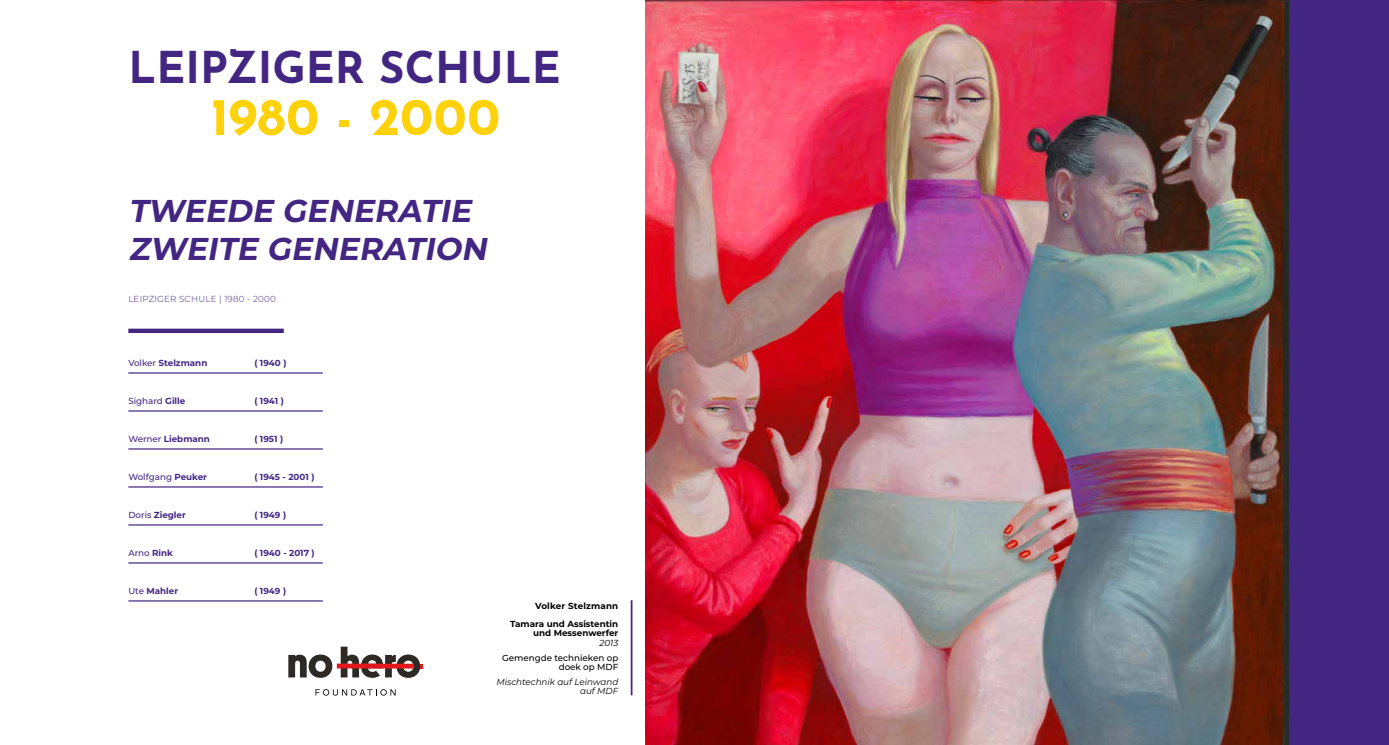
<style>
.page{position:relative;width:1389px;height:745px;background:#fff}
.page>*{position:absolute;margin:0;border:0;box-sizing:border-box;transform-origin:0 0}
.t1{font:700 52.5px "Josefin Sans";letter-spacing:.01em;color:#fed20b}
.t2{font:700 43.75px "Josefin Sans";color:#432682}
.t3{font:italic 700 31.5px/37.8px "Montserrat";color:#432682}
.t4{font:700 8.75px "Montserrat";color:#432682}
.t5{font:700 8.75px/18.1px "Montserrat";color:#000;text-align:right}
.t6{font:500 8.75px "Montserrat";color:#432682}
.t7{font:italic 8.75px/9.4px "Montserrat";color:#000;text-align:right}
.t8{font:500 8.75px/9.4px "Montserrat";color:#000;text-align:right}
.t9{font:300 8.75px "Montserrat";letter-spacing:.02em;color:#432682}
.s1{font-weight:500}
.s2{font-weight:700}
</style>
<div class="page">
<img style="left:645px;top:0;width:645px;height:744px">
<div style="left:1290px;top:0;width:99px;height:744px;background:#432682"></div>
<div style="left:128px;top:328px;width:156px;height:5px;background:#432682"></div>
<hr style="left:128px;top:372px;width:195px;height:1px;background:#432682">
<hr style="left:128px;top:410px;width:195px;height:1px;background:#432682">
<hr style="left:128px;top:448px;width:195px;height:1px;background:#432682">
<hr style="left:128px;top:486px;width:195px;height:1px;background:#432682">
<hr style="left:128px;top:524px;width:195px;height:1px;background:#432682">
<hr style="left:128px;top:562px;width:195px;height:1px;background:#432682">
<hr style="left:128px;top:600px;width:195px;height:1px;background:#432682">
<hr style="left:631px;top:599px;width:1px;height:95px;background:#432682">
<svg style="left:288px;top:646px;width:135px;height:31px"></svg>
<svg style="left:316px;top:689px;width:80px;height:5px"></svg>
<h2 class="t2" style="left:128px;top:28px;width:434px">LEIPZIGER SCHULE</h2>
<h1 class="t1" style="left:211px;top:70px;width:291px">1980 - 2000</h1>
<h3 class="t3" style="left:128px;top:190px;width:367px">TWEEDE GENERATIE<br>ZWEITE GENERATION</h3>
<p class="t9" style="left:128px;top:292px;width:149px">LEIPZIGER SCHULE | 1980 - 2000</p>
<p class="t4" style="left:128px;top:356px;width:81px"><span class="s1">Volker</span> Stelzmann</p>
<p class="t4" style="left:254px;top:356px;width:34px">( 1940 )</p>
<p class="t6" style="left:128px;top:395px;width:59px">Sighard <span class="s2">Gille</span></p>
<p class="t4" style="left:254px;top:394px;width:31px">( 1941 )</p>
<p class="t4" style="left:128px;top:432px;width:83px"><span class="s1">Werner</span> Liebmann</p>
<p class="t4" style="left:254px;top:432px;width:30px">( 1951 )</p>
<p class="t6" style="left:128px;top:470px;width:80px">Wolfgang <span class="s2">Peuker</span></p>
<p class="t4" style="left:254px;top:470px;width:62px">( 1945 - 2001 )</p>
<p class="t4" style="left:128px;top:508px;width:59px"><span class="s1">Doris</span> Ziegler</p>
<p class="t4" style="left:254px;top:508px;width:33px">( 1949 )</p>
<p class="t6" style="left:128px;top:546px;width:46px">Arno <span class="s2">Rink</span></p>
<p class="t4" style="left:254px;top:546px;width:62px">( 1940 - 2017 )</p>
<p class="t4" style="left:128px;top:584px;width:51px"><span class="s1">Ute</span> Mahler</p>
<p class="t4" style="left:254px;top:584px;width:33px">( 1949 )</p>
<p class="t5" style="left:510px;top:595px;width:110px">Volker Stelzmann<br>Tamara und Assistentin</p>
<p class="t5" style="left:533px;top:623px;width:87px">und Messenwerfer</p>
<p class="t7" style="left:600px;top:637px;width:20px">2013</p>
<p class="t8" style="left:502px;top:652px;width:118px">Gemengde technieken op doek op MDF</p>
<p class="t7" style="left:496px;top:676px;width:123px">Mischtechnik auf Leinwand auf MDF</p>
</div>
